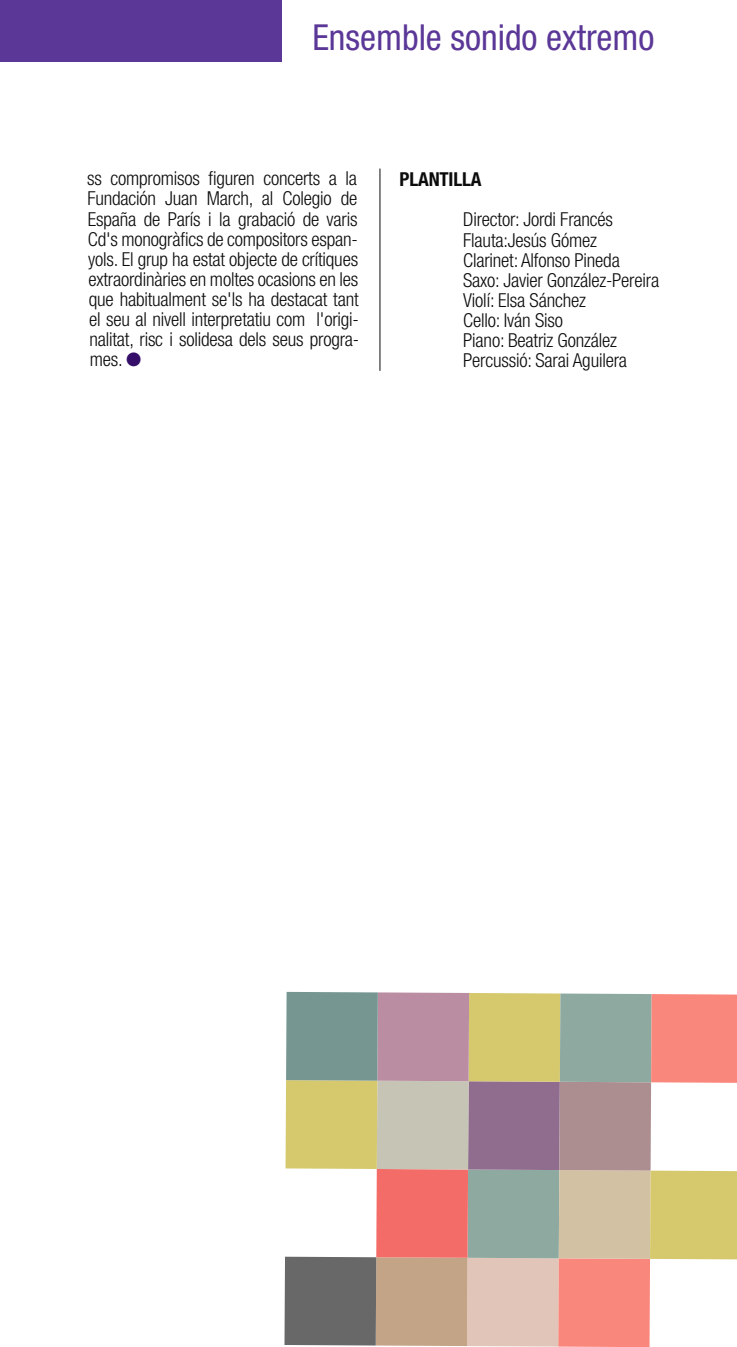
<style>
.page{position:relative;width:737px;height:1347px;background:#fff}
.page>*{position:absolute;margin:0;border:0;box-sizing:border-box;transform-origin:0 0}
.t1{font:condensed 35.88px "Helvetica Neue LT Std";color:#5b3797}
.t2{font:300 condensed 19.25px/20.1px "Helvetica Neue LT Std";letter-spacing:-.01em;color:#0d0c0d}
.t3{font:700 condensed 19.25px "Helvetica Neue LT Std";letter-spacing:-.01em;color:#0d0c0d}
.s1{color:#340e68}
</style>
<div class="page">
<div style="left:0;top:0;width:281px;height:62px;background:#5b3797"></div>
<hr style="left:380px;top:169px;width:1px;height:202px;background:#0d0c0d">
<svg style="left:284px;top:992px;width:453px;height:355px"></svg>
<h1 class="t1" style="left:312px;top:17px;width:343px">Ensemble sonido extremo</h1>
<p class="t2" style="left:87px;top:168px;width:274px">ss compromisos figuren concerts a la Fundación Juan March, al Colegio de España de París i la grabació de varis Cd's monogràfics de compositors espan&shy;yols. El grup ha estat objecte de crítiques extraordinàries en moltes ocasions en les que habitualment se'ls ha destacat tant el seu al nivell interpretatiu com l'origi&shy;nalitat, risc i solidesa dels seus progra&shy;mes. <span class="s1">●</span></p>
<p class="t3" style="left:399px;top:168px;width:83px">PLANTILLA</p>
<p class="t2" style="left:463px;top:209px;width:197px">Director: Jordi Francés<br>Flauta:Jesús Gómez<br>Clarinet: Alfonso Pineda<br>Saxo: Javier González-Pereira<br>Violí: Elsa Sánchez<br>Cello: Iván Siso<br>Piano: Beatriz González<br>Percussió: Sarai Aguilera</p>
</div>
